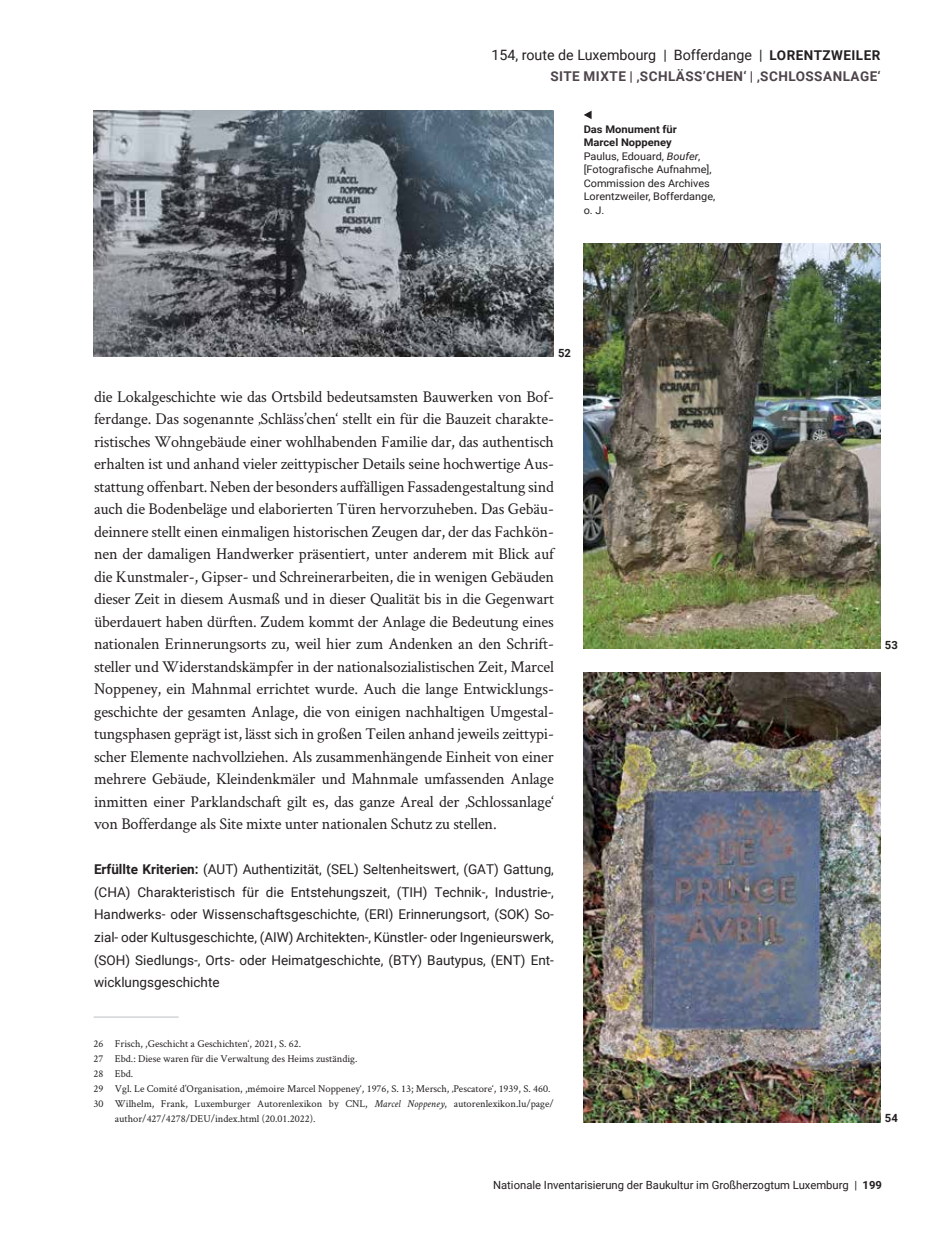
<style>
.page{position:relative;width:936px;height:1234px;background:#fff}
.page>*{position:absolute;margin:0;border:0;box-sizing:border-box;transform-origin:0 0}
.t1{font:16.5px/22.5px "Crimson Text";letter-spacing:-.01em;color:#231f20;text-align:justify}
.t2{font:14.25px "Roboto";color:#231f20}
.t3{font:13.5px/22.5px "Roboto";color:#231f20;text-align:justify}
.t4{font:700 13.5px "Roboto";letter-spacing:.035em;color:#4d454a}
.t5{font:11.25px "Roboto";color:#231f20}
.t6{font:700 11.25px "Roboto";color:#231f20}
.t7{font:10.5px "Crimson Text";color:#231f20}
.t8{font:10.5px/13.5px "Roboto";color:#231f20;scale:1.04 1}
.s1{font-weight:700;font-size:13.5px}
.s2{font-weight:700}
.s3{font-style:italic}
</style>
<div class="page">
<img style="left:583px;top:672px;width:297px;height:449px">
<img style="left:583px;top:244px;width:297px;height:404px">
<img style="left:94px;top:111px;width:460px;height:245px">
<hr style="left:94px;top:1016px;width:85px;height:1px;background:#bcbec0">
<svg style="left:584px;top:111px;width:7px;height:8px"></svg>
<p class="t2" style="left:491px;top:45px;width:390px">154, route de Luxembourg | Bofferdange | <span class="s1">LORENTZWEILER</span></p>
<p class="t4" style="left:550px;top:67px;width:332px">SITE MIXTE | ‚SCHLÄSS’CHEN‘ | ‚SCHLOSSANLAGE‘</p>
<p class="t8" style="left:583px;top:122px;width:128px"><span class="s2">Das Monument für<br>Marcel Noppeney<br></span>Paulus, Edouard, <span class="s3">Boufer</span>, [Fotografische Aufnahme],<br>Commission des Archives<br>Lorentzweiler, Bofferdange, o. J.</p>
<p class="t6" style="left:558px;top:344px;width:14px">52</p>
<p class="t1" style="left:94px;top:384px;width:461px">die Lokalgeschichte wie das Ortsbild bedeutsamsten Bauwerken von Bof&shy;ferdange. Das sogenannte ‚Schläss’chen‘ stellt ein für die Bauzeit charakte&shy;ristisches Wohngebäude einer wohlhabenden Familie dar, das authentisch erhalten ist und anhand vieler zeittypischer Details seine hochwertige Aus&shy;stattung offenbart. Neben der besonders auffälligen Fassadengestaltung sind auch die Bodenbeläge und elaborierten Türen hervorzuheben. Das Gebäu&shy;deinnere stellt einen einmaligen historischen Zeugen dar, der das Fachkön&shy;nen der damaligen Handwerker präsentiert, unter anderem mit Blick auf die Kunstmaler-, Gipser- und Schreinerarbeiten, die in wenigen Gebäuden dieser Zeit in diesem Ausmaß und in dieser Qualität bis in die Gegenwart überdauert haben dürften. Zudem kommt der Anlage die Bedeutung eines nationalen Erinnerungsorts zu, weil hier zum Andenken an den Schrift&shy;steller und Widerstandskämpfer in der nationalsozialistischen Zeit, Marcel Noppeney, ein Mahnmal errichtet wurde. Auch die lange Entwicklungs&shy;geschichte der gesamten Anlage, die von einigen nachhaltigen Umgestal&shy;tungsphasen geprägt ist, lässt sich in großen Teilen anhand jeweils zeittypi&shy;scher Elemente nachvollziehen. Als zusammenhängende Einheit von einer mehrere Gebäude, Kleindenkmäler und Mahnmale umfassenden Anlage inmitten einer Parklandschaft gilt es, das ganze Areal der ‚Schlossanlage‘ von Bofferdange als Site mixte unter nationalen Schutz zu stellen.</p>
<p class="t3" style="left:94px;top:857px;width:461px"><span class="s2">Erfüllte Kriterien:</span> (AUT) Authentizität, (SEL) Seltenheitswert, (GAT) Gattung, (CHA) Charakteristisch für die Entstehungszeit, (TIH) Technik-, Industrie-, Handwerks- oder Wissenschaftsgeschichte, (ERI) Erinnerungsort, (SOK) So&shy;zial- oder Kultusgeschichte, (AIW) Architekten-, Künstler- oder Ingenieurswerk, (SOH) Siedlungs-, Orts- oder Heimatgeschichte, (BTY) Bautypus, (ENT) Ent&shy;wicklungsgeschichte</p>
<p class="t7" style="left:94px;top:1036px;width:209px">26 Frisch, ,Geschicht a Geschichten‘, 2021, S. 62.</p>
<p class="t7" style="left:94px;top:1051px;width:265px">27 Ebd.: Diese waren für die Verwaltung des Heims zuständig.</p>
<p class="t7" style="left:94px;top:1066px;width:41px">28 Ebd.</p>
<p class="t7" style="left:94px;top:1081px;width:458px">29 Vgl. Le Comité d’Organisation, ,mémoire Marcel Noppeney‘, 1976, S. 13; Mersch, ‚Pescatore‘, 1939, S. 460.</p>
<p class="t7" style="left:94px;top:1096px;width:462px">30 Wilhelm, Frank, Luxemburger Autorenlexikon by CNL, <span class="s3">Marcel Noppeney</span>, autorenlexikon.lu/page/</p>
<p class="t7" style="left:115px;top:1111px;width:202px">author/427/4278/DEU/index.html (20.01.2022).</p>
<p class="t6" style="left:884px;top:637px;width:14px">53</p>
<p class="t6" style="left:884px;top:1109px;width:14px">54</p>
<p class="t5" style="left:493px;top:1176px;width:390px">Nationale Inventarisierung der Baukultur im Großherzogtum Luxemburg | <span class="s2">199</span></p>
</div>
